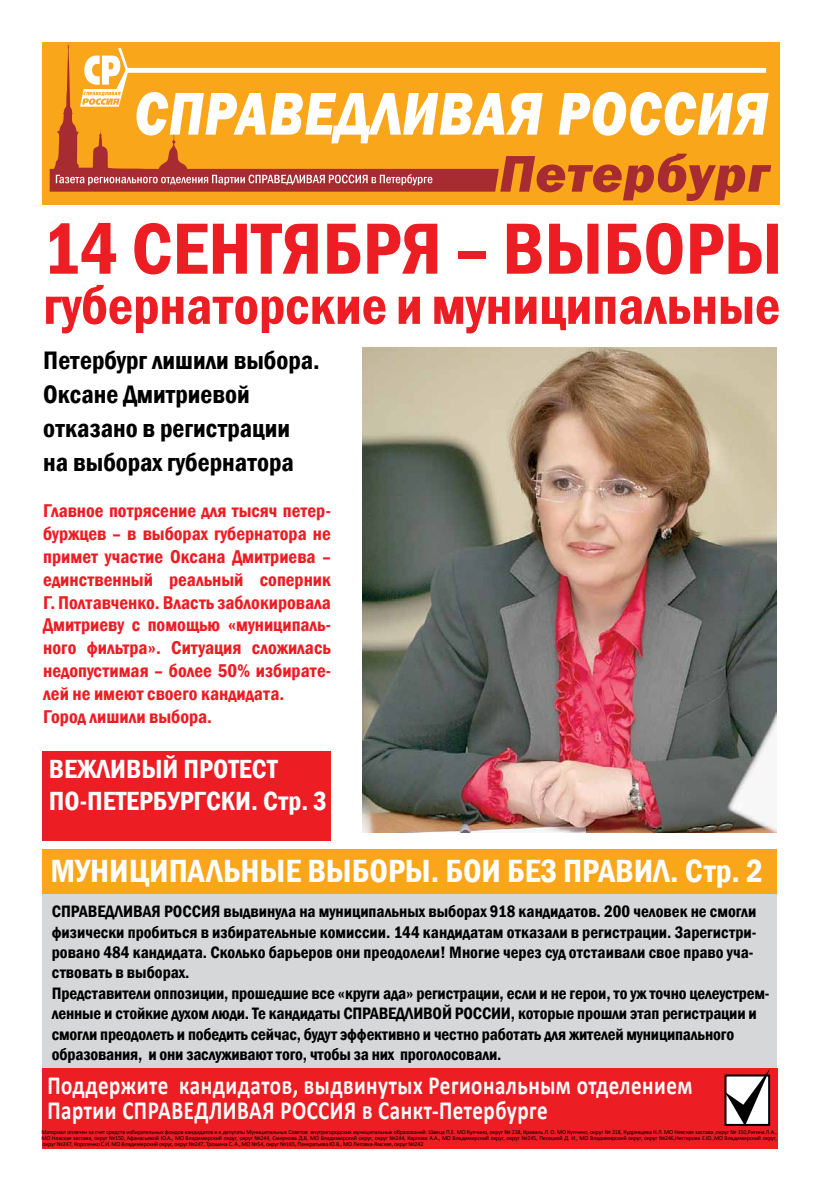
<style>
.page{position:relative;width:820px;height:1191px;background:#fff}
.page>*{position:absolute;margin:0;border:0;box-sizing:border-box;transform-origin:0 0}
.t1{font:600 condensed 75px "Franklin Gothic";color:#ed1d24}
.t2{font:600 condensed 55px "Franklin Gothic";color:#ed1d24}
.t3{font:600 condensed 33px "Franklin Gothic";color:#fff}
.t4{font:600 condensed 27px/32.4px "Franklin Gothic";color:#fff}
.t5{font:700 26.2px/25px "Calibri";letter-spacing:.025em;color:#fff;scale:.8 1}
.t6{font:600 condensed 26px/34px "Franklin Gothic";color:#000}
.t7{font:600 condensed 19px/22.8px "Franklin Gothic";color:#ed1d24}
.t8{font:600 condensed 17px/20.4px "Franklin Gothic";color:#000}
.t9{font:6px/6px "Calibri";letter-spacing:-.025em;color:#000;text-align:justify}
</style>
<div class="page">
<div style="left:43px;top:894px;width:734px;height:175px;background:#d5d7d8"></div>
<div style="left:43px;top:849px;width:733px;height:44px;background:#faa61a"></div>
<div style="left:43px;top:751px;width:288px;height:89px;background:#ed1d24"></div>
<div style="left:43px;top:43px;width:737px;height:162px;background:#faa61a"></div>
<svg style="left:49px;top:44px;width:722px;height:157px"></svg>
<div style="left:127px;top:68px;width:638px;height:5px;background:#fff"></div>
<img style="left:362px;top:348px;width:414px;height:485px">
<div style="left:42px;top:1068px;width:735px;height:80px;background:#ed1d24"></div>
<svg style="left:724px;top:1070px;width:45px;height:55px;background:#ae9c9c"></svg>
<h1 class="t1" style="left:43px;top:198px;width:741px">14 СЕНТЯБРЯ – ВЫБОРЫ</h1>
<h2 class="t2" style="left:43px;top:269px;width:738px">губернаторские и муниципальные</h2>
<h3 class="t6" style="left:43px;top:343px;width:278px">Петербург лишили выбора.<br>Оксане Дмитриевой отказано в регистрации на выборах губернатора</h3>
<p class="t7" style="left:43px;top:499px;width:289px">Главное потрясение для тысяч петер&shy;буржцев – в выборах губернатора не примет участие Оксана Дмитриева – единственный реальный соперник Г. Полтавченко. Власть заблокировала Дмитриеву с помощью «муниципаль&shy;ного фильтра». Ситуация сложилась недопустимая – более 50% избирате&shy;лей не имеют своего кандидата.<br>Город лишили выбора.</p>
<h3 class="t4" style="left:49px;top:752px;width:279px">ВЕЖЛИВЫЙ ПРОТЕСТ<br>ПО-ПЕТЕРБУРГСКИ. Стр. 3</h3>
<h3 class="t3" style="left:50px;top:848px;width:713px">МУНИЦИПАЛЬНЫЕ ВЫБОРЫ. БОИ БЕЗ ПРАВИЛ. Стр. 2</h3>
<p class="t8" style="left:52px;top:901px;width:719px">СПРАВЕДЛИВАЯ РОССИЯ выдвинула на муниципальных выборах 918 кандидатов. 200 человек не смогли физически пробиться в избирательные комиссии. 144 кандидатам отказали в регистрации. Зарегистри&shy;ровано 484 кандидата. Сколько барьеров они преодолели! Многие через суд отстаивали свое право уча&shy;ствовать в выборах.<br>Представители оппозиции, прошедшие все «круги ада» регистрации, если и не герои, то уж точно целеустрем&shy;ленные и стойкие духом люди. Те кандидаты СПРАВЕДЛИВОЙ РОССИИ, которые прошли этап регистрации и смогли преодолеть и победить сейчас, будут эффективно и честно работать для жителей муниципального образования, и они заслуживают того, чтобы за них проголосовали.</p>
<h3 class="t5" style="left:47px;top:1072px;width:807px">Поддержите кандидатов, выдвинутых Региональным отделением<br>Партии СПРАВЕДЛИВАЯ РОССИЯ в Санкт-Петербурге</h3>
<p class="t9" style="left:41px;top:1129px;width:736px">Материал оплачен за счет средств избирательных фондов кандидатов в в депутаты Муниципальных Советов внутригородских муниципальных образований: Швеца П.Е. МО Купчино, округ № 218, Краваль Л. О. МО Купчино, округ № 218, Кудрявцева Н.Л. МО Невская застава ,округ № 150,Ригина Л.А., МО Невская застава, округ №150, Афанасьевой Ю.А., МО Владимирский округ, округ №244, Смирнова Д.В, МО Владимирский округ, округ №244, Карпова А.А., МО Владимирский округ, округ №245, Песецкой Д. И., МО Владимирский округ, округ №246,Нестерова Е.Ю.,МО Владимирский округ, округ №247, Коротенко С.И. МО Владимирский округ, округ №247, Трошина С. А., МО №54, округ №165, Панкратьева Ю.В., МО Лиговка-Ямская, округ №242</p>
</div>
